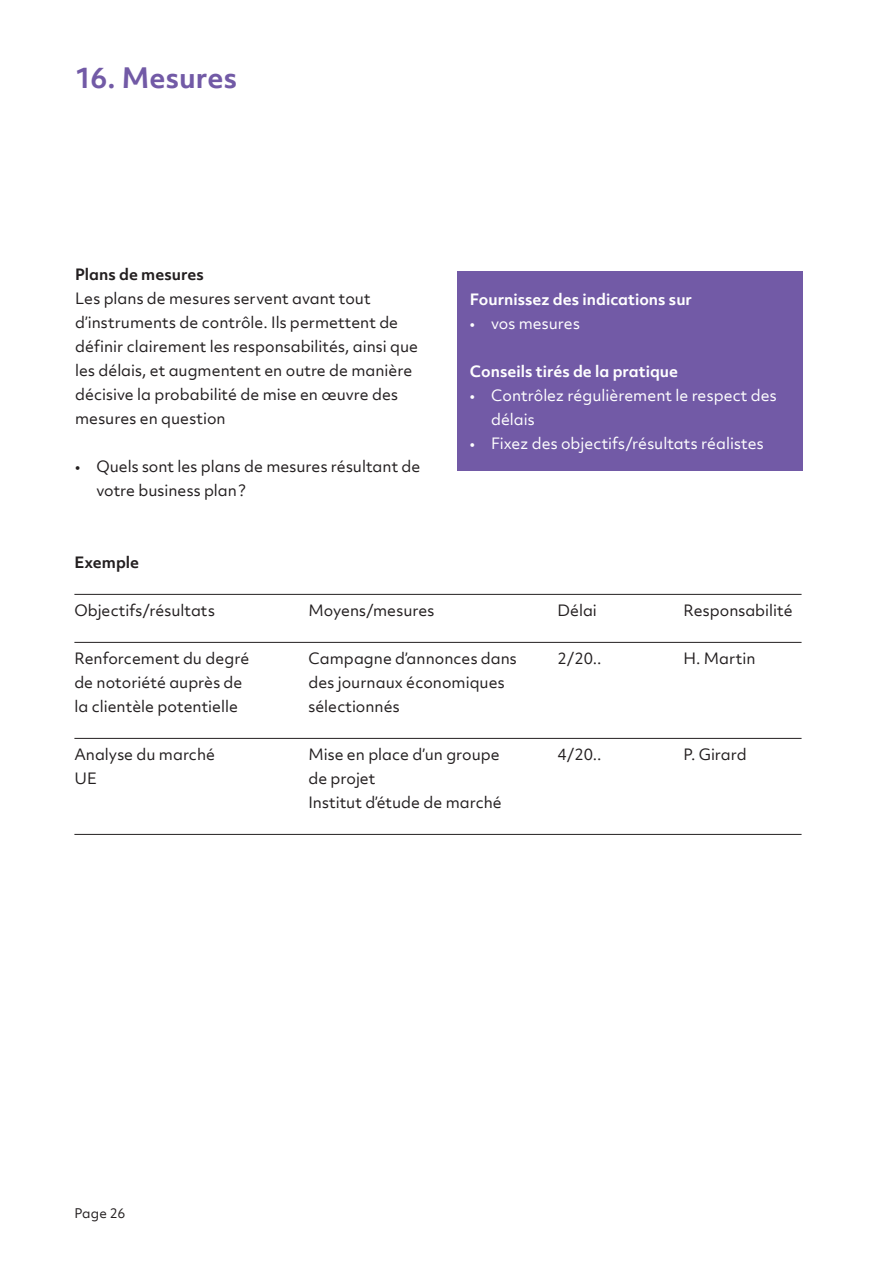
<style>
.page{position:relative;width:893px;height:1263px;background:#fff}
.page>*{position:absolute;margin:0;border:0;box-sizing:border-box;transform-origin:0 0}
.t1{font:700 27px "Objektiv Mk 2";color:#725aa6}
.t2{font:15px/24px "Objektiv Mk 2";color:#231f20}
.t3{font:15px/24px "Objektiv Mk 2";color:#fff}
.t4{font:700 15px "Objektiv Mk 2";color:#fff}
.t5{font:700 15px "Objektiv Mk 2";color:#231f20}
.t6{font:12.75px "Objektiv Mk 2";letter-spacing:.005em;color:#231f20}
</style>
<div class="page">
<div style="left:457px;top:271px;width:346px;height:200px;background:#725aa6"></div>
<hr style="left:74px;top:594px;width:727px;height:1px;background:#231f20">
<hr style="left:74px;top:642px;width:727px;height:1px;background:#231f20">
<hr style="left:74px;top:738px;width:727px;height:1px;background:#231f20">
<hr style="left:74px;top:834px;width:727px;height:1px;background:#231f20">
<h1 class="t1" style="left:75px;top:59px;width:164px">16. Mesures</h1>
<p class="t5" style="left:75px;top:264px;width:130px">Plans de mesures</p>
<p class="t2" style="left:75px;top:286px;width:344px">Les plans de mesures servent avant tout d’instruments de contrôle. Ils permettent de définir clairement les responsabilités, ainsi que les délais, et augmentent en outre de manière décisive la probabilité de mise en œuvre des mesures en question</p>
<p class="t2" style="left:96px;top:454px;width:326px;text-indent:-21px">• Quels sont les plans de mesures résultant de votre business plan?</p>
<p class="t4" style="left:470px;top:288px;width:224px">Fournissez des indications sur</p>
<p class="t3" style="left:470px;top:311px;width:112px">• vos mesures</p>
<p class="t4" style="left:470px;top:360px;width:210px">Conseils tirés de la pratique</p>
<p class="t3" style="left:491px;top:383px;width:287px;text-indent:-21px">• Contrôlez régulièrement le respect des délais</p>
<p class="t3" style="left:470px;top:431px;width:295px">• Fixez des objectifs/résultats réalistes</p>
<p class="t5" style="left:74px;top:552px;width:66px">Exemple</p>
<p class="t2" style="left:74px;top:598px;width:142px">Objectifs/résultats</p>
<p class="t2" style="left:308px;top:598px;width:127px">Moyens/mesures</p>
<p class="t2" style="left:557px;top:598px;width:41px">Délai</p>
<p class="t2" style="left:683px;top:598px;width:111px">Responsabilité</p>
<p class="t2" style="left:74px;top:646px;width:176px">Renforcement du degré</p>
<p class="t2" style="left:308px;top:646px;width:210px">Campagne d’annonces dans</p>
<p class="t2" style="left:557px;top:646px;width:46px">2/20..</p>
<p class="t2" style="left:683px;top:646px;width:74px">H. Martin</p>
<p class="t2" style="left:74px;top:670px;width:170px">de notoriété auprès de</p>
<p class="t2" style="left:308px;top:670px;width:198px">des journaux économiques</p>
<p class="t2" style="left:74px;top:694px;width:165px">la clientèle potentielle</p>
<p class="t2" style="left:308px;top:694px;width:93px">sélectionnés</p>
<p class="t2" style="left:74px;top:742px;width:142px">Analyse du marché</p>
<p class="t2" style="left:308px;top:742px;width:193px">Mise en place d’un groupe</p>
<p class="t2" style="left:557px;top:742px;width:46px">4/20..</p>
<p class="t2" style="left:683px;top:742px;width:65px">P. Girard</p>
<p class="t2" style="left:74px;top:766px;width:24px">UE</p>
<p class="t2" style="left:308px;top:766px;width:195px">de projet<br>Institut d’étude de marché</p>
<p class="t6" style="left:74px;top:1205px;width:53px">Page 26</p>
</div>
